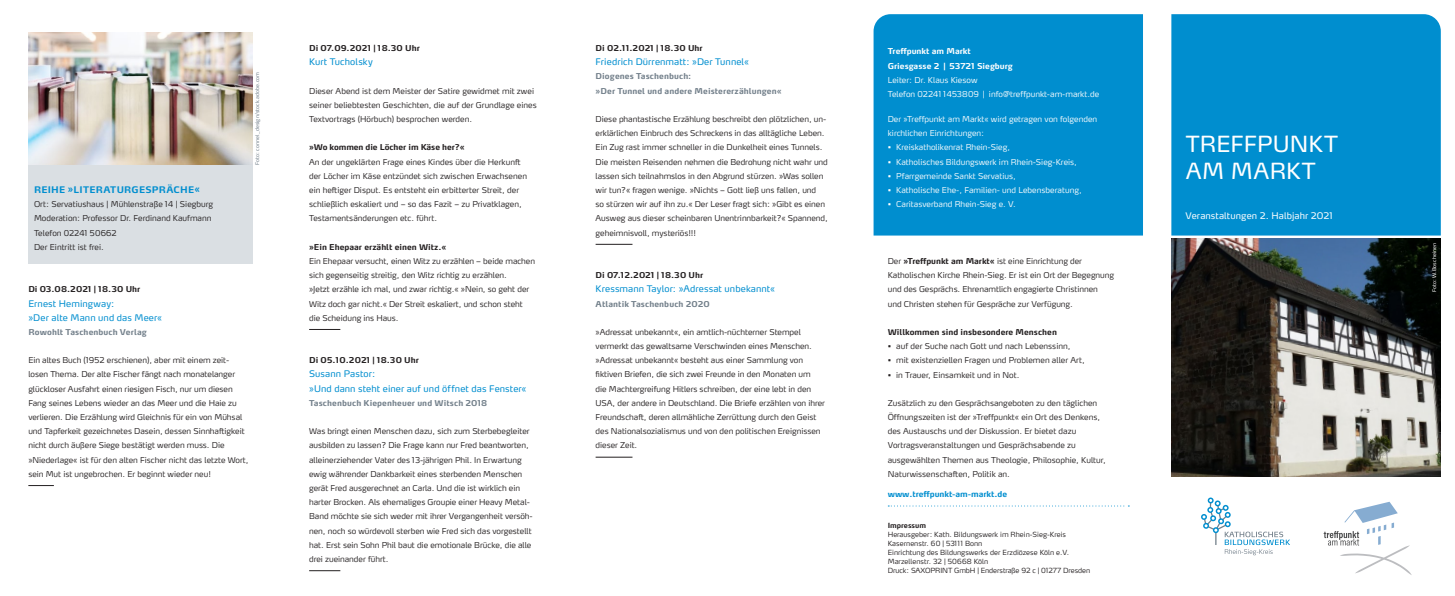
<style>
.page{position:relative;width:1455px;height:596px;background:#fff}
.page>*{position:absolute;margin:0;border:0;box-sizing:border-box;transform-origin:0 0}
.t1{font:22px/26.4px "Max OT";letter-spacing:.01em;color:#fff}
.t2{font:9px/14.2px "Max OT";letter-spacing:.01em;color:#008ecf}
.t3{font:9px "Max OT";letter-spacing:.01em;color:#fff}
.t4{font:700 9px "Max OT";letter-spacing:.02em;color:#008ecf}
.t5{font:300 8px/14.2px "Max OT";letter-spacing:-.005em;color:#231f20}
.t6{font:300 8px/14.2px "Max OT";color:#fff}
.t7{font:700 8px "Max OT";color:#231f20}
.t8{font:700 8px/14.2px "Max OT";letter-spacing:.01em;color:#727f8a}
.t9{font:700 8px/14.2px "Max OT";color:#fff}
.t10{font:700 8px "Max OT";letter-spacing:-.005em;color:#008ecf}
.t11{font:700 8px "Max OT";letter-spacing:.03em;color:#231f20}
.t12{font:300 7px/9px "Max OT";color:#231f20}
.t13{font:700 7px "Max OT";color:#231f20}
.t14{font:5px "Max OT";letter-spacing:.02em;color:#727f8a}
.t15{font:5px "Max OT";letter-spacing:.02em;color:#fff}
.s1{font-weight:700}
</style>
<div class="page">
<div style="left:1171px;top:14px;width:269px;height:221px;background:#008ecf"></div>
<img style="left:1171px;top:238px;width:269px;height:238px">
<svg style="left:1201px;top:497px;width:88px;height:58px"></svg>
<div style="left:873px;top:14px;width:269px;height:221px;background:#008ecf"></div>
<svg style="left:888px;top:505px;width:241px;height:1px"></svg>
<svg style="left:28px;top:485px;width:26px;height:1px"></svg>
<div style="left:28px;top:164px;width:224px;height:100px;background:#dadfe3"></div>
<hr style="left:309px;top:329px;width:31px;height:1px;background:#231f20">
<hr style="left:309px;top:570px;width:31px;height:1px;background:#231f20">
<svg style="left:1323px;top:501px;width:88px;height:74px"></svg>
<img style="left:28px;top:33px;width:224px;height:131px">
<hr style="left:595px;top:244px;width:37px;height:1px;background:#231f20">
<hr style="left:595px;top:456px;width:37px;height:1px;background:#231f20">
<p class="t14" style="left:254px;top:164px;width:94px;rotate:-90deg">Foto: connel_design/stock.adobe.com</p>
<p class="t4" style="left:34px;top:184px;width:167px">REIHE »LITERATURGESPRÄCHE«</p>
<p class="t5" style="left:34px;top:197px;width:181px">Ort: Servatiushaus | Mühlenstraße 14 | Siegburg Moderation: Professor Dr. Ferdinand Kaufmann Telefon 02241 50662<br>Der Eintritt ist frei.</p>
<p class="t7" style="left:28px;top:284px;width:113px">Di 03.08.2021 | 18.30 Uhr</p>
<p class="t2" style="left:28px;top:296px;width:135px">Ernest Hemingway:<br>»Der alte Mann und das Meer«</p>
<p class="t8" style="left:28px;top:324px;width:120px">Rowohlt Taschenbuch Verlag</p>
<p class="t5" style="left:28px;top:353px;width:222px">Ein altes Buch (1952 erschienen), aber mit einem zeit&shy;losen Thema. Der alte Fischer fängt nach monatelanger glückloser Ausfahrt einen riesigen Fisch, nur um diesen Fang seines Lebens wieder an das Meer und die Haie zu verlieren. Die Erzählung wird Gleichnis für ein von Mühsal und Tapferkeit gezeichnetes Dasein, dessen Sinnhaftigkeit nicht durch äußere Siege bestätigt werden muss. Die »Niederlage« ist für den alten Fischer nicht das letzte Wort, sein Mut ist ungebrochen. Er beginnt wieder neu!</p>
<p class="t7" style="left:309px;top:43px;width:112px">Di 07.09.2021 | 18.30 Uhr</p>
<p class="t2" style="left:309px;top:55px;width:65px">Kurt Tucholsky</p>
<p class="t5" style="left:309px;top:83px;width:229px">Dieser Abend ist dem Meister der Satire gewidmet mit zwei seiner beliebtesten Geschichten, die auf der Grundlage eines<br>Textvortrags (Hörbuch) besprochen werden.</p>
<p class="t7" style="left:309px;top:142px;width:157px">»Wo kommen die Löcher im Käse her?«</p>
<p class="t5" style="left:309px;top:154px;width:219px">An der ungeklärten Frage eines Kindes über die Herkunft der Löcher im Käse entzündet sich zwischen Erwachsenen ein heftiger Disput. Es entsteht ein erbitterter Streit, der schließlich eskaliert und – so das Fazit – zu Privatklagen, Testamentsänderungen etc. führt.</p>
<p class="t7" style="left:309px;top:242px;width:139px">»Ein Ehepaar erzählt einen Witz.«</p>
<p class="t5" style="left:309px;top:254px;width:227px">Ein Ehepaar versucht, einen Witz zu erzählen – beide machen sich gegenseitig streitig, den Witz richtig zu erzählen.<br>»Jetzt erzähle ich mal, und zwar richtig.« »Nein, so geht der Witz doch gar nicht.« Der Streit eskaliert, und schon steht die Scheidung ins Haus.</p>
<p class="t11" style="left:309px;top:355px;width:111px">Di 05.10.2021 | 18.30 Uhr</p>
<p class="t2" style="left:309px;top:367px;width:219px">Susann Pastor:<br>»Und dann steht einer auf und öffnet das Fenster«</p>
<p class="t8" style="left:309px;top:395px;width:180px">Taschenbuch Kiepenheuer und Witsch 2018</p>
<p class="t5" style="left:309px;top:424px;width:225px">Was bringt einen Menschen dazu, sich zum Sterbebegleiter ausbilden zu lassen? Die Frage kann nur Fred beantworten, alleinerziehender Vater des 13-jährigen Phil. In Erwartung ewig währender Dankbarkeit eines sterbenden Menschen gerät Fred ausgerechnet an Carla. Und die ist wirklich ein harter Brocken. Als ehemaliges Groupie einer Heavy Metal-Band möchte sie sich weder mit ihrer Vergangenheit versöh&shy;nen, noch so würdevoll sterben wie Fred sich das vorgestellt hat. Erst sein Sohn Phil baut die emotionale Brücke, die alle drei zueinander führt.</p>
<p class="t7" style="left:595px;top:43px;width:108px">Di 02.11.2021 | 18.30 Uhr</p>
<p class="t2" style="left:595px;top:55px;width:155px">Friedrich Dürrenmatt: »Der Tunnel«</p>
<p class="t8" style="left:595px;top:69px;width:187px">Diogenes Taschenbuch:<br>»Der Tunnel und andere Meistererzählungen«</p>
<p class="t5" style="left:595px;top:112px;width:234px">Diese phantastische Erzählung beschreibt den plötzlichen, un&shy;erklärlichen Einbruch des Schreckens in das alltägliche Leben.<br>Ein Zug rast immer schneller in die Dunkelheit eines Tunnels.<br>Die meisten Reisenden nehmen die Bedrohung nicht wahr und lassen sich teilnahmslos in den Abgrund stürzen. »Was sollen wir tun?« fragen wenige. »Nichts – Gott ließ uns fallen, und<br>so stürzen wir auf ihn zu.« Der Leser fragt sich: »Gibt es einen Ausweg aus dieser scheinbaren Unentrinnbarkeit?« Spannend, geheimnisvoll, mysteriös!!!</p>
<p class="t7" style="left:595px;top:270px;width:109px">Di 07.12.2021 | 18.30 Uhr</p>
<p class="t2" style="left:595px;top:282px;width:181px">Kressmann Taylor: »Adressat unbekannt«</p>
<p class="t8" style="left:595px;top:296px;width:116px">Atlantik Taschenbuch 2020</p>
<p class="t5" style="left:595px;top:324px;width:231px">»Adressat unbekannt«, ein amtlich-nüchterner Stempel vermerkt das gewaltsame Verschwinden eines Menschen. »Adressat unbekannt« besteht aus einer Sammlung von fiktiven Briefen, die sich zwei Freunde in den Monaten um<br>die Machtergreifung Hitlers schreiben, der eine lebt in den USA, der andere in Deutschland. Die Briefe erzählen von ihrer Freundschaft, deren allmähliche Zerrüttung durch den Geist des Nationalsozialismus und von den politischen Ereignissen dieser Zeit.</p>
<p class="t9" style="left:887px;top:44px;width:126px">Treffpunkt am Markt<br>Griesgasse 2 | 53721 Siegburg</p>
<p class="t6" style="left:887px;top:73px;width:213px">Leiter: Dr. Klaus Kiesow<br>Telefon 02241 1453809 | info@treffpunkt-am-markt.de</p>
<p class="t6" style="left:887px;top:112px;width:211px">Der »Treffpunkt am Markt« wird getragen von folgenden kirchlichen Einrichtungen:</p>
<p class="t6" style="left:887px;top:140px;width:124px">• Kreiskatholikenrat Rhein-Sieg,</p>
<p class="t6" style="left:887px;top:154px;width:191px">• Katholisches Bildungswerk im Rhein-Sieg-Kreis,</p>
<p class="t6" style="left:887px;top:169px;width:130px">• Pfarrgemeinde Sankt Servatius,</p>
<p class="t6" style="left:887px;top:183px;width:195px">• Katholische Ehe-, Familien- und Lebensberatung,</p>
<p class="t6" style="left:887px;top:197px;width:130px">• Caritasverband Rhein-Sieg e. V.</p>
<p class="t5" style="left:887px;top:254px;width:228px">Der <span class="s1">»Treffpunkt am Markt«</span> ist eine Einrichtung der Katholischen Kirche Rhein-Sieg. Er ist ein Ort der Begegnung und des Gesprächs. Ehrenamtlich engagierte Christinnen<br>und Christen stehen für Gespräche zur Verfügung.</p>
<p class="t7" style="left:887px;top:327px;width:171px">Willkommen sind insbesondere Menschen</p>
<p class="t5" style="left:887px;top:339px;width:184px">• auf der Suche nach Gott und nach Lebenssinn,</p>
<p class="t5" style="left:887px;top:353px;width:198px">• mit existenziellen Fragen und Problemen aller Art,</p>
<p class="t5" style="left:887px;top:367px;width:133px">• in Trauer, Einsamkeit und in Not.</p>
<p class="t5" style="left:887px;top:395px;width:220px">Zusätzlich zu den Gesprächsangeboten zu den täglichen Öffnungszeiten ist der »Treffpunkt« ein Ort des Denkens, des Austauschs und der Diskussion. Er bietet dazu Vortragsveranstaltungen und Gesprächsabende zu ausgewählten Themen aus Theologie, Philosophie, Kultur, Naturwissenschaften, Politik an.</p>
<p class="t10" style="left:887px;top:488px;width:121px">www.treffpunkt-am-markt.de</p>
<p class="t13" style="left:887px;top:521px;width:40px">Impressum</p>
<p class="t12" style="left:887px;top:529px;width:204px">Herausgeber: Kath. Bildungswerk im Rhein-Sieg-Kreis Kasernenstr. 60 | 53111 Bonn<br>Einrichtung des Bildungswerks der Erzdiözese Köln e.V.<br>Marzellenstr. 32 | 50668 Köln<br>Druck: SAXOPRINT GmbH | Enderstraße 92 c | 01277 Dresden</p>
<h1 class="t1" style="left:1185px;top:131px;width:154px">TREFFPUNKT<br>AM MARKT</h1>
<p class="t3" style="left:1185px;top:209px;width:149px">Veranstaltungen 2. Halbjahr 2021</p>
<p class="t15" style="left:1430px;top:292px;width:51px;rotate:-90deg">Foto: W.Boscheinen</p>
</div>
